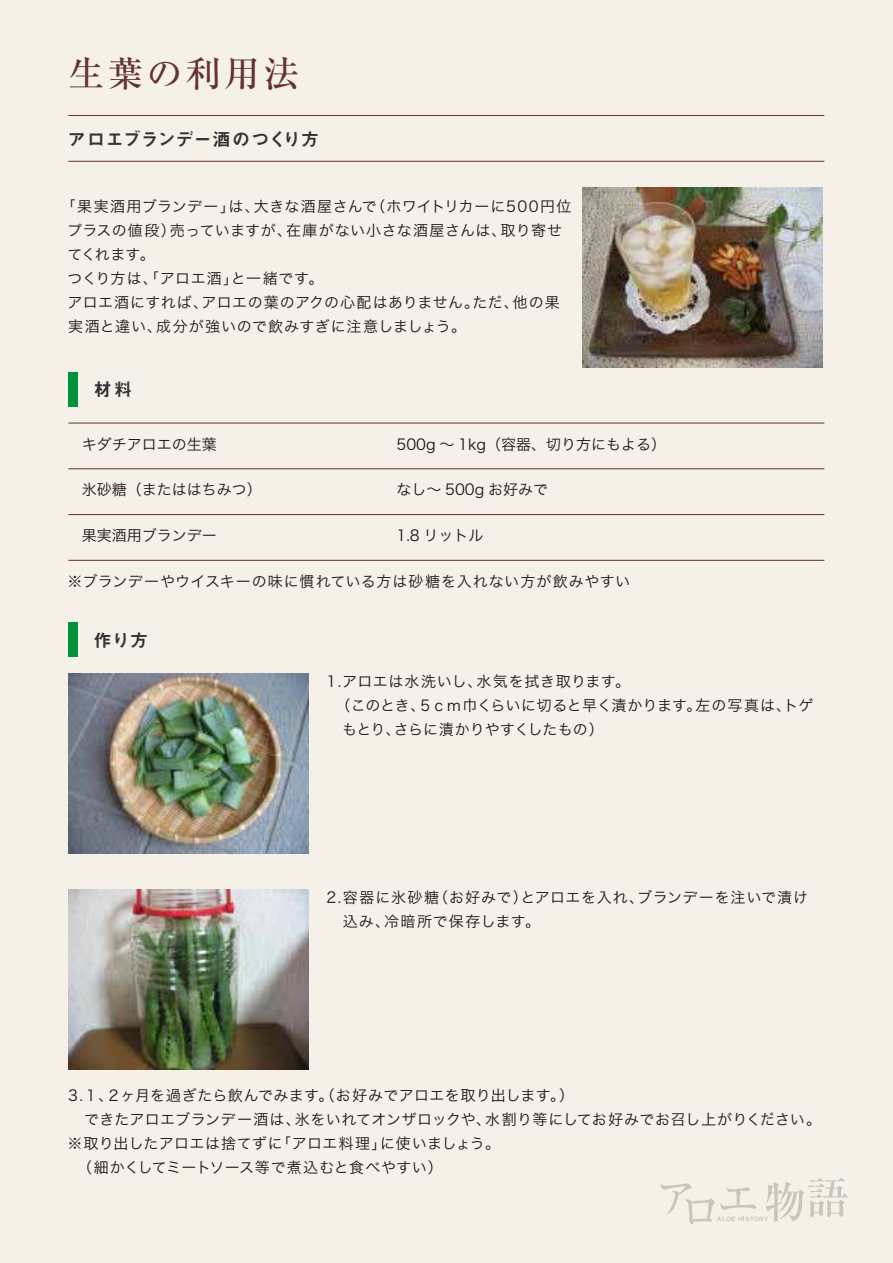
<style>
.page{position:relative;width:893px;height:1263px;background:#f5f0e8}
.page>*{position:absolute;margin:0;border:0;box-sizing:border-box;transform-origin:0 0}
.t1{font:500 36px "Ryumin Pro";letter-spacing:.085em;color:#643232}
.t2{font:18px "Midashi Go Pro MB31";letter-spacing:.01em;color:#323334}
.t3{font:15px/24px "Hira Kaku Pro W3";letter-spacing:.02em;color:#221815}
.t4{font:15px "Hira Kaku Pro W3";color:#221815}
.t5{font:15px/24px "Hira Kaku Pro W3";letter-spacing:.06em;color:#221815}
.t6{font:15px "Hira Kaku Pro W3";letter-spacing:.05em;color:#221815}
</style>
<div class="page">
<hr style="left:68px;top:115px;width:756px;height:1px;background:#643232">
<hr style="left:68px;top:161px;width:756px;height:1px;background:#643232">
<hr style="left:68px;top:423px;width:756px;height:1px;background:#643232">
<hr style="left:68px;top:468px;width:756px;height:1px;background:#643232">
<hr style="left:68px;top:514px;width:756px;height:1px;background:#643232">
<hr style="left:68px;top:560px;width:756px;height:1px;background:#643232">
<div style="left:68px;top:372px;width:10px;height:35px;background:#00923a"></div>
<div style="left:68px;top:622px;width:10px;height:35px;background:#00923a"></div>
<svg style="left:661px;top:1177px;width:187px;height:47px;background:#ece7df"></svg>
<img style="left:68px;top:674px;width:240px;height:180px">
<img style="left:68px;top:889px;width:240px;height:180px">
<img style="left:582px;top:188px;width:240px;height:180px">
<h1 class="t1" style="left:68px;top:45px;width:233px">生葉の利用法</h1>
<p class="t2" style="left:68px;top:124px;width:253px">アロエブランデー酒のつくり方</p>
<p class="t3" style="left:67px;top:193px;width:506px;text-indent:-6px">「果実酒用ブランデー」は、大きな酒屋さんで（ホワイトリカーに500円位プラスの値段）売っていますが、在庫がない小さな酒屋さんは、取り寄せてくれます。<br>つくり方は、「アロエ酒」と一緒です。<br>アロエ酒にすれば、アロエの葉のアクの心配はありません。ただ、他の果実酒と違い、成分が強いので飲みすぎに注意しましょう。</p>
<p class="t2" style="left:94px;top:375px;width:40px">材料</p>
<p class="t4" style="left:82px;top:431px;width:136px">キダチアロエの生葉</p>
<p class="t4" style="left:396px;top:431px;width:271px">500g ～ 1kg（容器、切り方にもよる）</p>
<p class="t4" style="left:82px;top:476px;width:181px">氷砂糖（またははちみつ）</p>
<p class="t4" style="left:396px;top:476px;width:153px">なし～ 500g お好みで</p>
<p class="t4" style="left:82px;top:522px;width:136px">果実酒用ブランデー</p>
<p class="t3" style="left:396px;top:522px;width:89px">1.8 リットル</p>
<p class="t6" style="left:68px;top:568px;width:564px">※ブランデーやウイスキーの味に慣れている方は砂糖を入れない方が飲みやすい</p>
<p class="t2" style="left:94px;top:625px;width:56px">作り方</p>
<p class="t3" style="left:326px;top:668px;width:488px">1.アロエは水洗いし、水気を拭き取ります。<br>　（このとき、５ｃｍ巾くらいに切ると早く漬かります。左の写真は、トゲ　もとり、さらに漬かりやすくしたもの）</p>
<p class="t5" style="left:326px;top:884px;width:483px">2.容器に氷砂糖（お好みで）とアロエを入れ、ブランデーを注いで漬け　込み、冷暗所で保存します。</p>
<p class="t3" style="left:68px;top:1082px;width:755px">3.１、２ヶ月を過ぎたら飲んでみます。（お好みでアロエを取り出します。）<br>　できたアロエブランデー酒は、氷をいれてオンザロックや、水割り等にしてお好みでお召し上がりください。※取り出したアロエは捨てずに「アロエ料理」に使いましょう。<br>　（細かくしてミートソース等で煮込むと食べやすい）</p>
</div>
